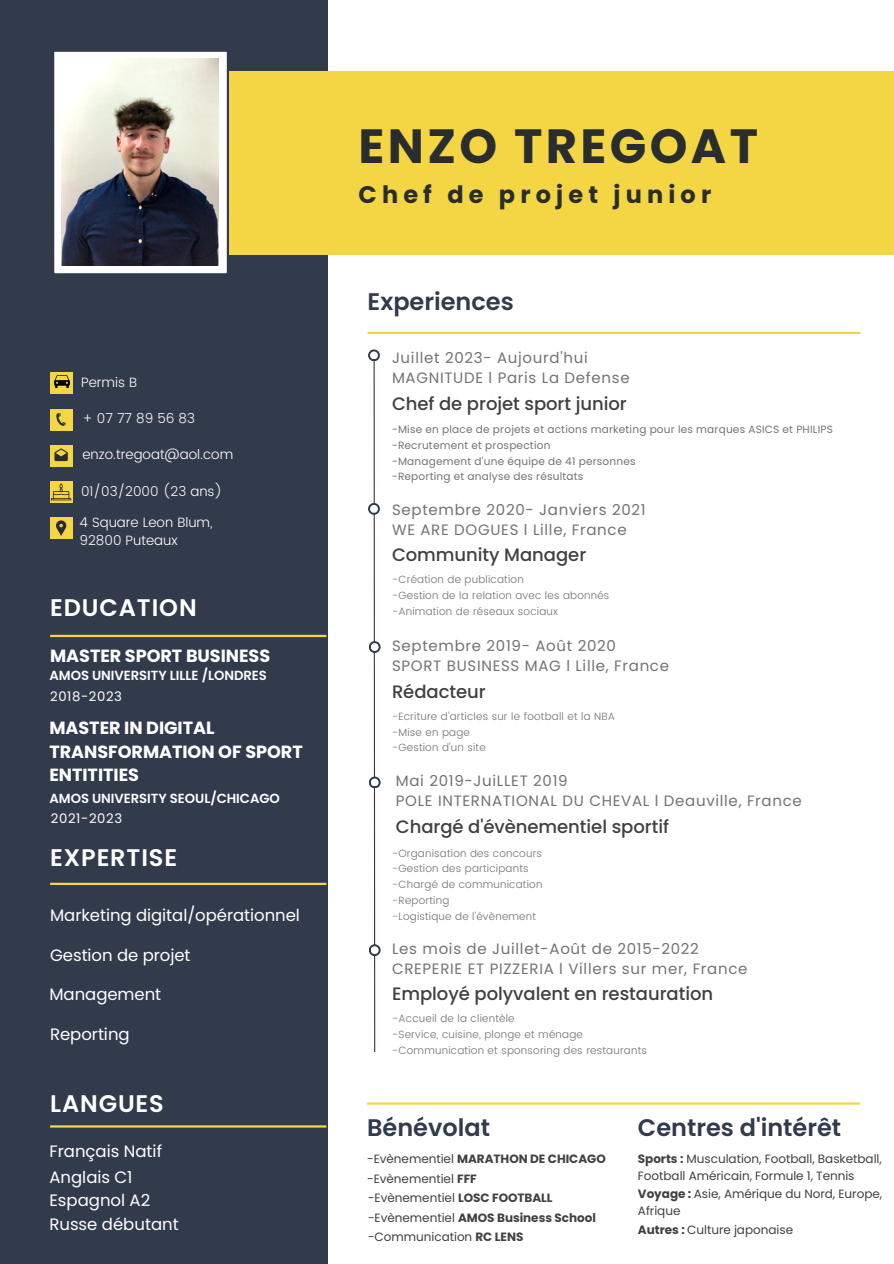
<style>
.page{position:relative;width:894px;height:1264px;background:#fff}
.page>*{position:absolute;margin:0;border:0;box-sizing:border-box;transform-origin:0 0}
.t1{font:700 48px "Poppins";letter-spacing:.07em;color:#292d2d}
.t2{font:600 24px "Poppins";color:#323b4c}
.t3{font:600 24px "Poppins";letter-spacing:.035em;color:#fff}
.t4{font:700 24px "Poppins";letter-spacing:.215em;color:#292d2d}
.t5{font:500 18px "Poppins";letter-spacing:-.005em;color:#414042}
.t6{font:700 17.55px/23.7px "Poppins";letter-spacing:-.005em;color:#fff}
.t7{font:16.5px "Poppins";letter-spacing:-.005em;color:#fff}
.t8{font:15px "Poppins";letter-spacing:.045em;color:#737373}
.t9{font:300 13.5px "Poppins";color:#fff}
.t10{font:600 13.2px "Poppins";letter-spacing:-.005em;color:#fff}
.t11{font:13.2px "Poppins";letter-spacing:.045em;color:#fff}
.t12{font:12px/17px "Poppins";letter-spacing:-.005em;color:#414042}
.t13{font:700 12px "Poppins";letter-spacing:-.005em;color:#414042}
.t14{font:300 10.5px "Poppins";letter-spacing:.02em;color:#737373}
.t15{font:10.5px "Poppins";letter-spacing:.02em;color:#737373}
.s1{font-weight:400}
.s2{font-weight:700}
</style>
<div class="page">
<div style="left:0;top:0;width:328px;height:1263px;background:#323b4c"></div>
<div style="left:229px;top:71px;width:664px;height:183px;background:#f4d644"></div>
<svg style="left:54px;top:51px;width:173px;height:223px;background:#f1f2f2"></svg>
<img style="left:61px;top:59px;width:158px;height:207px">
<hr style="left:50px;top:635px;width:276px;height:2px;background:#f4d644">
<hr style="left:50px;top:882px;width:276px;height:3px;background:#f4d644">
<div style="left:50px;top:517px;width:22px;height:22px;background:#f4d644"></div>
<svg style="left:56px;top:520px;width:10px;height:16px"></svg>
<div style="left:50px;top:408px;width:22px;height:22px;background:#f4d644"></div>
<svg style="left:56px;top:413px;width:10px;height:13px"></svg>
<div style="left:50px;top:445px;width:22px;height:22px;background:#f4d644"></div>
<svg style="left:54px;top:448px;width:14px;height:13px"></svg>
<div style="left:50px;top:481px;width:22px;height:22px;background:linear-gradient(to right,#f4d644,#f4d644)"></div>
<hr style="left:367px;top:1102px;width:492px;height:2px;background:#f4d644">
<hr style="left:50px;top:1125px;width:276px;height:2px;background:#f4d644">
<svg style="left:51px;top:483px;width:20px;height:17px"></svg>
<div style="left:51px;top:372px;width:22px;height:22px;background:#f4d644"></div>
<img style="left:54px;top:375px;width:15px;height:13px">
<hr style="left:367px;top:332px;width:493px;height:2px;background:#f4d644">
<svg style="left:373px;top:361px;width:3px;height:691px"></svg>
<svg style="left:368px;top:349px;width:12px;height:12px"></svg>
<div style="left:370px;top:351px;width:8px;height:8px;background:#fff;border-radius:50%"></div>
<svg style="left:368px;top:641px;width:12px;height:12px"></svg>
<div style="left:370px;top:643px;width:8px;height:8px;background:#fff;border-radius:50%"></div>
<svg style="left:368px;top:503px;width:12px;height:12px"></svg>
<div style="left:370px;top:505px;width:8px;height:8px;background:#fff;border-radius:50%"></div>
<svg style="left:368px;top:944px;width:12px;height:12px"></svg>
<div style="left:370px;top:946px;width:8px;height:8px;background:#fff;border-radius:50%"></div>
<svg style="left:368px;top:776px;width:12px;height:12px"></svg>
<div style="left:370px;top:778px;width:8px;height:8px;background:#fff;border-radius:50%"></div>
<p class="t9" style="left:81px;top:374px;width:58px">Permis B</p>
<p class="t9" style="left:82px;top:410px;width:114px">+ 07 77 89 56 83</p>
<p class="t9" style="left:82px;top:447px;width:152px">enzo.tregoat@aol.com</p>
<p class="t9" style="left:81px;top:483px;width:143px">01/03/2000 (23 ans)</p>
<p class="t9" style="left:79px;top:514px;width:134px">4 Square Leon Blum,</p>
<p class="t9" style="left:79px;top:532px;width:99px">92800 Puteaux</p>
<p class="t3" style="left:50px;top:590px;width:148px">EDUCATION</p>
<p class="t6" style="left:50px;top:644px;width:221px">MASTER SPORT BUSINESS</p>
<p class="t10" style="left:49px;top:666px;width:219px">AMOS UNIVERSITY LILLE /LONDRES</p>
<p class="t11" style="left:50px;top:687px;width:73px">2018-2023</p>
<p class="t6" style="left:49px;top:716px;width:255px">MASTER IN DIGITAL<br>TRANSFORMATION OF SPORT<br>ENTITITIES</p>
<p class="t10" style="left:49px;top:788px;width:232px">AMOS UNIVERSITY SEOUL/CHICAGO</p>
<p class="t11" style="left:51px;top:809px;width:73px">2021-2023</p>
<p class="t3" style="left:50px;top:841px;width:128px">EXPERTISE</p>
<p class="t7" style="left:50px;top:903px;width:251px">Marketing digital/opérationnel</p>
<p class="t7" style="left:50px;top:943px;width:142px">Gestion de projet</p>
<p class="t7" style="left:49px;top:982px;width:113px">Management</p>
<p class="t7" style="left:50px;top:1022px;width:81px">Reporting</p>
<p class="t3" style="left:50px;top:1086px;width:115px">LANGUES</p>
<p class="t7" style="left:49px;top:1139px;width:114px">Français Natif</p>
<p class="t7" style="left:49px;top:1165px;width:85px">Anglais C1</p>
<p class="t7" style="left:49px;top:1188px;width:102px">Espagnol A2</p>
<p class="t7" style="left:49px;top:1212px;width:131px">Russe débutant</p>
<p class="t1" style="left:358px;top:112px;width:401px">ENZO TREGOAT</p>
<p class="t4" style="left:358px;top:177px;width:354px">Chef de projet junior</p>
<p class="t2" style="left:367px;top:285px;width:148px">Experiences</p>
<p class="t8" style="left:392px;top:347px;width:197px">Juillet 2023- Aujourd'hui</p>
<p class="t8" style="left:392px;top:368px;width:239px">MAGNITUDE l Paris La Defense</p>
<p class="t5" style="left:392px;top:391px;width:236px">Chef de projet sport junior</p>
<p class="t15" style="left:392px;top:422px;width:442px">-Mise en place de projets et actions marketing pour les marques ASICS et PHILIPS</p>
<p class="t15" style="left:392px;top:438px;width:160px">-Recrutement et prospection</p>
<p class="t15" style="left:392px;top:453px;width:245px">-Management d'une équipe de 41 personnes</p>
<p class="t15" style="left:392px;top:469px;width:193px">-Reporting et analyse des résultats</p>
<p class="t8" style="left:392px;top:499px;width:255px">Septembre 2020- Janviers 2021</p>
<p class="t8" style="left:392px;top:519px;width:236px">WE ARE DOGUES l Lille, France</p>
<p class="t5" style="left:392px;top:542px;width:196px">Community Manager</p>
<p class="t14" style="left:392px;top:573px;width:133px">-Création de publication</p>
<p class="t14" style="left:392px;top:589px;width:219px">-Gestion de la relation avec les abonnés</p>
<p class="t14" style="left:392px;top:605px;width:167px">-Animation de réseaux sociaux</p>
<p class="t8" style="left:392px;top:635px;width:225px">Septembre 2019- Août 2020</p>
<p class="t8" style="left:392px;top:655px;width:278px">SPORT BUSINESS MAG l Lille, France</p>
<p class="t5" style="left:392px;top:678px;width:95px">Rédacteur</p>
<p class="t14" style="left:392px;top:710px;width:225px">-Ecriture d'articles sur le football et la NBA</p>
<p class="t14" style="left:392px;top:725px;width:79px">-Mise en page</p>
<p class="t14" style="left:392px;top:741px;width:95px">-Gestion d'un site</p>
<p class="t8" style="left:396px;top:770px;width:173px">Mai 2019-JuiLLET 2019</p>
<p class="t8" style="left:396px;top:790px;width:407px">POLE INTERNATIONAL DU CHEVAL l Deauville, France</p>
<p class="t5" style="left:396px;top:814px;width:274px">Chargé d'évènementiel sportif</p>
<p class="t14" style="left:392px;top:846px;width:151px">-Organisation des concours</p>
<p class="t14" style="left:392px;top:862px;width:138px">-Gestion des participants</p>
<p class="t14" style="left:392px;top:878px;width:152px">-Chargé de communication</p>
<p class="t14" style="left:392px;top:894px;width:59px">-Reporting</p>
<p class="t14" style="left:392px;top:909px;width:145px">-Logistique de l'évènement</p>
<p class="t8" style="left:392px;top:937px;width:308px">Les mois de Juillet-Août de 2015-2022</p>
<p class="t8" style="left:392px;top:958px;width:357px">CREPERIE ET PIZZERIA l Villers sur mer, France</p>
<p class="t5" style="left:392px;top:981px;width:322px">Employé polyvalent en restauration</p>
<p class="t14" style="left:392px;top:1012px;width:124px">-Accueil de la clientèle</p>
<p class="t14" style="left:392px;top:1028px;width:192px">-Service, cuisine, plonge et ménage</p>
<p class="t14" style="left:392px;top:1044px;width:256px">-Communication et sponsoring des restaurants</p>
<p class="t2" style="left:367px;top:1110px;width:124px">Bénévolat</p>
<p class="t13" style="left:367px;top:1149px;width:240px"><span class="s1">-Evènementiel</span> MARATHON DE CHICAGO</p>
<p class="t12" style="left:367px;top:1170px;width:111px">-Evènementiel <span class="s2">FFF</span></p>
<p class="t12" style="left:368px;top:1189px;width:186px">-Evènementiel <span class="s2">LOSC FOOTBALL</span></p>
<p class="t13" style="left:368px;top:1208px;width:229px"><span class="s1">-Evènementiel</span> AMOS Business School</p>
<p class="t12" style="left:368px;top:1228px;width:157px">-Communication <span class="s2">RC LENS</span></p>
<p class="t2" style="left:637px;top:1110px;width:205px">Centres d'intérêt</p>
<p class="t12" style="left:637px;top:1149px;width:245px"><span class="s2">Sports :</span> Musculation, Football, Basketball,<br>Football Américain, Formule 1, Tennis</p>
<p class="t12" style="left:637px;top:1185px;width:246px"><span class="s2">Voyage :</span> Asie, Amérique du Nord, Europe,<br>Afrique</p>
<p class="t12" style="left:637px;top:1221px;width:157px"><span class="s2">Autres :</span> Culture japonaise</p>
</div>
